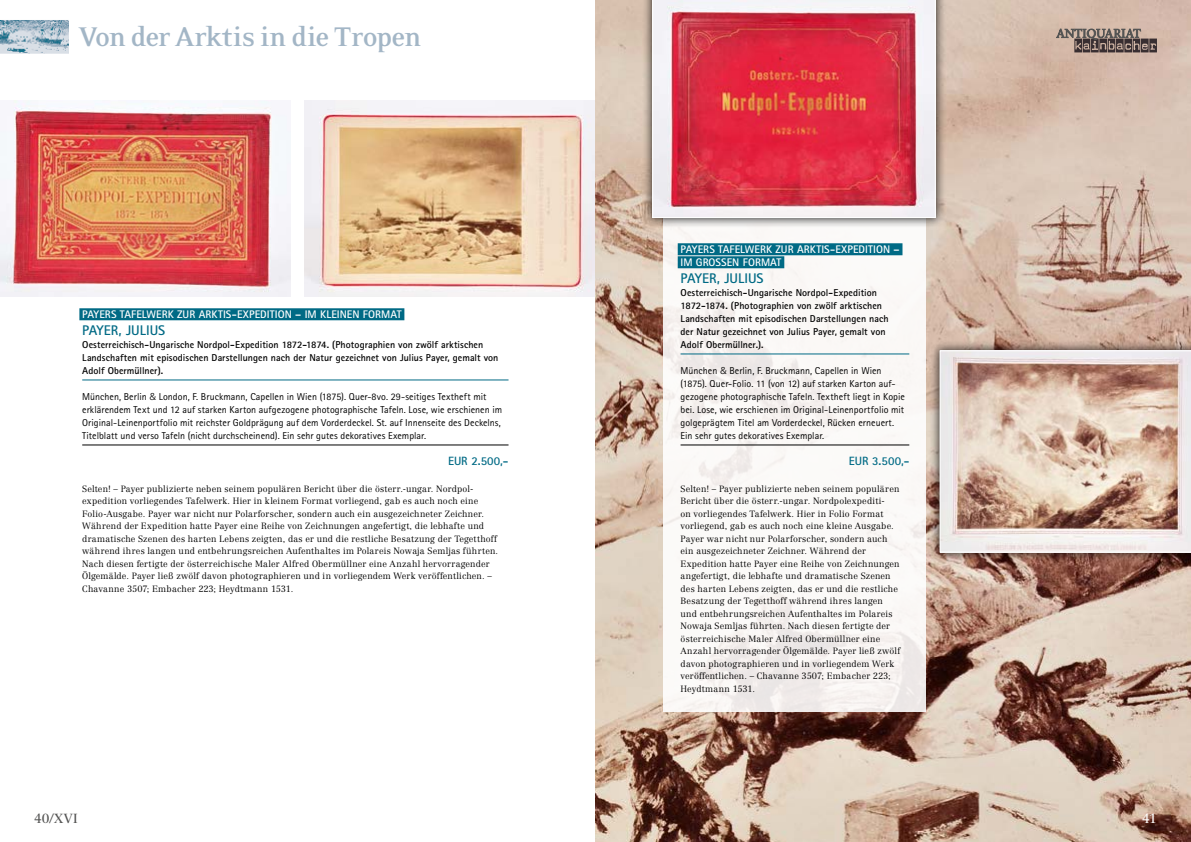
<style>
.page{position:relative;width:1191px;height:842px;background:#fff}
.page>*{position:absolute;margin:0;border:0;box-sizing:border-box;transform-origin:0 0}
.t1{font:700 31px "Eidetic Neo";letter-spacing:-.03em;color:#a3b6c6}
.t2{font:700 14px "Rotis Sans Serif Pro";letter-spacing:-.005em;color:#006a85}
.t3{font:13px "Centennial LT Std";color:#545453}
.t4{font:13px "Centennial LT Std";color:#fff}
.t5{font:700 12px "Rotis Sans Serif Pro";letter-spacing:.005em;color:#006a85}
.t6{font:700 11px/13px "Rotis Sans Serif Pro";letter-spacing:.005em;color:#fff}
.t7{font:10px/13px "Rotis Sans Serif Pro";letter-spacing:.005em;color:#000}
.t8{font:700 10px/13px "Rotis Sans Serif Pro";letter-spacing:.005em;color:#000}
.t9{font:300 9px/12.5px "Centennial LT Std";letter-spacing:.015em;color:#000}
.s1{font-family:"Frutiger LT Pro";font-weight:300}
</style>
<div class="page">
<div style="left:79px;top:308px;width:325px;height:12px;background:#006a85"></div>
<hr style="left:82px;top:380px;width:426px;height:1px;background:#006a85">
<hr style="left:82px;top:445px;width:426px;height:1px;background:#000">
<img style="left:0;top:101px;width:291px;height:195px">
<img style="left:305px;top:101px;width:290px;height:195px">
<img style="left:595px;top:0;width:596px;height:842px">
<svg style="left:662px;top:228px;width:263px;height:484px"></svg>
<div style="left:642px;top:0;width:304px;height:228px;background:#000;opacity:.75"></div>
<svg style="left:652px;top:0;width:283px;height:218px"></svg>
<div style="left:929px;top:340px;width:262px;height:222px;background:#000;opacity:.75"></div>
<svg style="left:939px;top:350px;width:252px;height:202px;background:#d3bcae"></svg>
<div style="left:677px;top:243px;width:225px;height:12px;background:#006a85"></div>
<div style="left:677px;top:256px;width:107px;height:12px;background:#006a85"></div>
<hr style="left:680px;top:354px;width:229px;height:1px;background:#006a85">
<hr style="left:680px;top:445px;width:229px;height:1px;background:#000">
<svg style="left:1056px;top:29px;width:101px;height:23px;background:#86756f"></svg>
<img style="left:0;top:20px;width:69px;height:33px">
<h1 class="t1" style="left:79px;top:21px;width:343px">Von der Arktis in die Tropen</h1>
<p class="t6" style="left:82px;top:308px;width:321px">PAYERS TAFELWERK ZUR ARKTIS-EXPEDITION – IM KLEINEN FORMAT</p>
<h2 class="t2" style="left:82px;top:321px;width:84px">PAYER, JULIUS</h2>
<p class="t8" style="left:82px;top:338px;width:418px">Oesterreichisch-Ungarische Nordpol-Expedition 1872-1874. (Photographien von zwölf arktischen<br>Landschaften mit episodischen Darstellungen nach der Natur gezeichnet von Julius Payer, gemalt von<br>Adolf Obermüllner).</p>
<p class="t7" style="left:82px;top:390px;width:421px">München, Berlin <span class="s1">&amp;</span> London, F. Bruckmann, Capellen in Wien (1875). Quer-8vo. 29-seitiges Textheft mit erklärendem Text und 12 auf starken Karton aufgezogene photographische Tafeln. Lose, wie erschienen im Original-Leinenportfolio mit reichster Goldprägung auf dem Vorderdeckel. St. auf Innenseite des Deckelns, Titelblatt und verso Tafeln (nicht durchscheinend). Ein sehr gutes dekoratives Exemplar.</p>
<h3 class="t5" style="left:448px;top:453px;width:62px">EUR 2.500,-</h3>
<p class="t9" style="left:82px;top:482px;width:417px">Selten! – Payer publizierte neben seinem populären Bericht über die österr.-ungar. Nordpol&shy;expedition vorliegendes Tafelwerk. Hier in kleinem Format vorliegend, gab es auch noch eine Folio-Ausgabe. Payer war nicht nur Polarforscher, sondern auch ein ausgezeichneter Zeichner.<br>Während der Expedition hatte Payer eine Reihe von Zeichnungen angefertigt, die lebhafte und dramatische Szenen des harten Lebens zeigten, das er und die restliche Besatzung der Tegetthoff während ihres langen und entbehrungsreichen Aufenthaltes im Polareis Nowaja Semljas führten.<br>Nach diesen fertigte der österreichische Maler Alfred Obermüllner eine Anzahl hervorragender Ölgemälde. Payer ließ zwölf davon photographieren und in vorliegendem Werk veröffentlichen. – Chavanne 3507; Embacher 223; Heydtmann 1531.</p>
<h3 class="t3" style="left:34px;top:811px;width:45px">40/XVI</h3>
<p class="t6" style="left:680px;top:243px;width:221px">PAYERS TAFELWERK ZUR ARKTIS-EXPEDITION –<br>IM GROSSEN FORMAT</p>
<h2 class="t2" style="left:680px;top:269px;width:84px">PAYER, JULIUS</h2>
<p class="t8" style="left:680px;top:286px;width:210px">Oesterreichisch-Ungarische Nordpol-Expedition 1872-1874. (Photographien von zwölf arktischen Landschaften mit episodischen Darstellungen nach der Natur gezeichnet von Julius Payer, gemalt von Adolf Obermüllner.).</p>
<p class="t7" style="left:680px;top:364px;width:226px">München <span class="s1">&amp;</span> Berlin, F. Bruckmann, Capellen in Wien (1875). Quer-Folio. 11 (von 12) auf starken Karton auf&shy;gezogene photographische Tafeln. Textheft liegt in Kopie bei. Lose, wie erschienen im Original-Leinenportfolio mit golgeprägtem Titel am Vorderdeckel, Rücken erneuert.<br>Ein sehr gutes dekoratives Exemplar.</p>
<h3 class="t5" style="left:849px;top:453px;width:62px">EUR 3.500,-</h3>
<p class="t9" style="left:680px;top:482px;width:221px">Selten! – Payer publizierte neben seinem populären Bericht über die österr.-ungar. Nordpolexpediti-<br>on vorliegendes Tafelwerk. Hier in Folio Format vorliegend, gab es auch noch eine kleine Ausgabe.<br>Payer war nicht nur Polarforscher, sondern auch ein ausgezeichneter Zeichner. Während der Expedition hatte Payer eine Reihe von Zeichnungen angefertigt, die lebhafte und dramatische Szenen des harten Lebens zeigten, das er und die restliche Besatzung der Tegetthoff während ihres langen und entbehrungsreichen Aufenthaltes im Polareis Nowaja Semljas führten. Nach diesen fertigte der österreichische Maler Alfred Obermüllner eine Anzahl hervorragender Ölgemälde. Payer ließ zwölf davon photographieren und in vorliegendem Werk veröffentlichen. – Chavanne 3507; Embacher 223; Heydtmann 1531.</p>
<h3 class="t4" style="left:1142px;top:811px;width:16px">41</h3>
</div>
